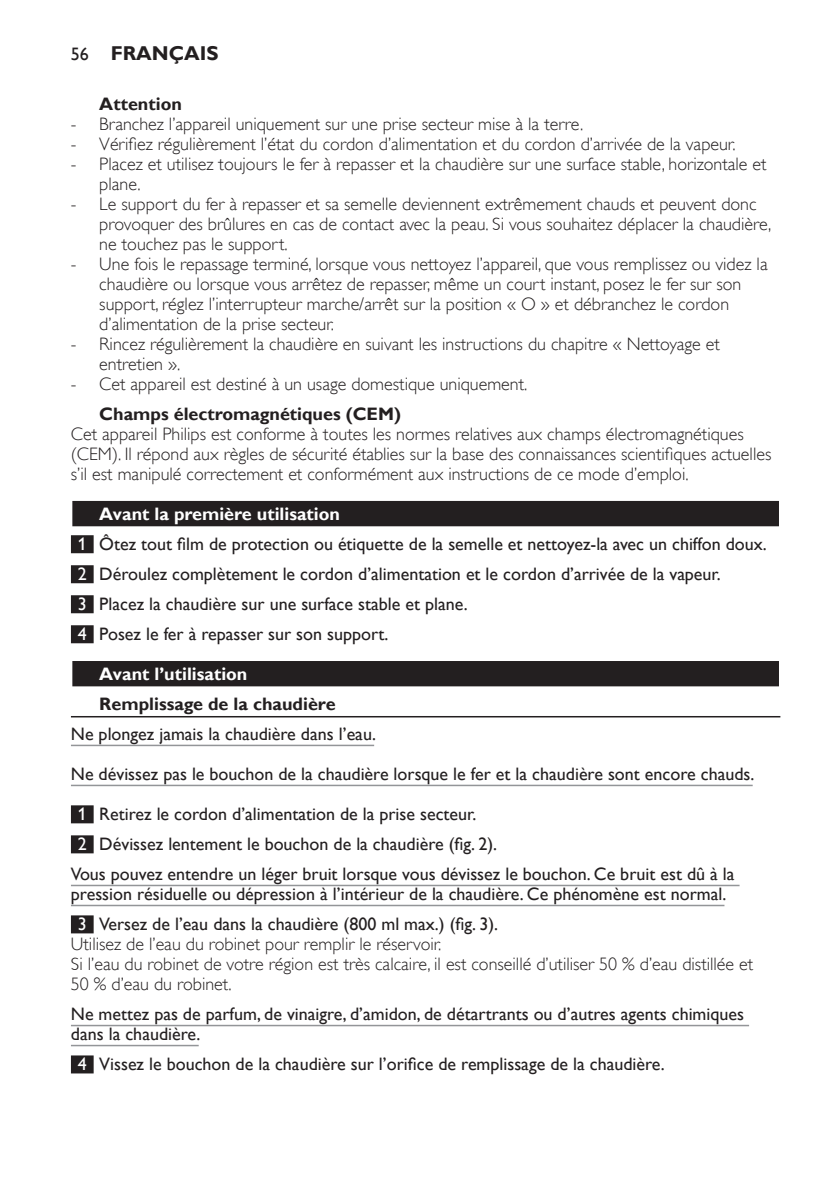
<style>
.page{position:relative;width:840px;height:1191px;background:#fff}
.page>*{position:absolute;margin:0;border:0;box-sizing:border-box;transform-origin:0 0}
.t1{font:700 20px "Gill Sans Alt One WGL";color:#231f20}
.t2{font:18px/20px "Gill Sans Alt One WGL Light";color:#231f20}
.t3{font:18px/30px "Gill Sans Alt One WGL";color:#231f20}
.t4{font:700 18px "Gill Sans Alt One WGL";color:#231f20}
.t5{font:700 18px "Gill Sans Alt One WGL";color:#fff}
.s1{font-weight:400;font-size:18px}
.s2{font-weight:700;color:#fff}
.s3{color:#fff}
</style>
<div class="page">
<div style="left:71px;top:500px;width:709px;height:28px;background:#bcbbbb"></div>
<div style="left:72px;top:501px;width:706px;height:25px;background:#231f20"></div>
<div style="left:71px;top:535px;width:23px;height:18px;background:#231f20"></div>
<div style="left:71px;top:565px;width:23px;height:18px;background:#231f20"></div>
<div style="left:71px;top:595px;width:23px;height:18px;background:#231f20"></div>
<div style="left:71px;top:625px;width:23px;height:18px;background:#231f20"></div>
<div style="left:71px;top:660px;width:709px;height:28px;background:#adabab"></div>
<div style="left:72px;top:661px;width:706px;height:25px;background:#231f20"></div>
<hr style="left:71px;top:716px;width:709px;height:1px;background:#231f20">
<hr style="left:71px;top:744px;width:303px;height:2px;background:#939598">
<hr style="left:71px;top:784px;width:681px;height:2px;background:#939598">
<div style="left:71px;top:805px;width:23px;height:18px;background:#231f20"></div>
<div style="left:71px;top:835px;width:23px;height:18px;background:#231f20"></div>
<hr style="left:71px;top:884px;width:668px;height:2px;background:#939598">
<hr style="left:71px;top:904px;width:653px;height:2px;background:#939598">
<div style="left:71px;top:915px;width:23px;height:18px;background:#231f20"></div>
<hr style="left:71px;top:1024px;width:677px;height:2px;background:#939598">
<hr style="left:71px;top:1044px;width:127px;height:2px;background:#939598">
<div style="left:71px;top:1055px;width:23px;height:18px;background:#231f20"></div>
<p class="t1" style="left:71px;top:40px;width:139px"><span class="s1">56</span> Français</p>
<p class="t4" style="left:99px;top:92px;width:84px">Attention</p>
<p class="t2" style="left:71px;top:114px;width:513px">- Branchez l’appareil uniquement sur une prise secteur mise à la terre.</p>
<p class="t2" style="left:71px;top:134px;width:665px">- Vérifiez régulièrement l’état du cordon d’alimentation et du cordon d’arrivée de la vapeur.</p>
<p class="t2" style="left:99px;top:154px;width:668px;text-indent:-28px">- Placez et utilisez toujours le fer à repasser et la chaudière sur une surface stable, horizontale et plane.</p>
<p class="t2" style="left:99px;top:194px;width:673px;text-indent:-28px">- Le support du fer à repasser et sa semelle deviennent extrêmement chauds et peuvent donc provoquer des brûlures en cas de contact avec la peau. Si vous souhaitez déplacer la chaudière, ne touchez pas le support.</p>
<p class="t2" style="left:99px;top:254px;width:669px;text-indent:-28px">- Une fois le repassage terminé, lorsque vous nettoyez l’appareil, que vous remplissez ou videz la chaudière ou lorsque vous arrêtez de repasser, même un court instant, posez le fer sur son support, réglez l’interrupteur marche/arrêt sur la position « O » et débranchez le cordon d’alimentation de la prise secteur.</p>
<p class="t2" style="left:99px;top:334px;width:621px;text-indent:-28px">- Rincez régulièrement la chaudière en suivant les instructions du chapitre « Nettoyage et entretien ».</p>
<p class="t2" style="left:71px;top:374px;width:457px">- Cet appareil est destiné à un usage domestique uniquement.</p>
<p class="t4" style="left:99px;top:402px;width:303px">Champs électromagnétiques (CEM)</p>
<p class="t2" style="left:71px;top:424px;width:701px">Cet appareil Philips est conforme à toutes les normes relatives aux champs électromagnétiques (CEM). Il répond aux règles de sécurité établies sur la base des connaissances scientifiques actuelles s’il est manipulé correctement et conformément aux instructions de ce mode d’emploi.</p>
<p class="t3" style="left:78px;top:499px;width:690px;text-indent:22px"><span class="s2">Avant la première utilisation<br></span><span class="s3">1</span> Ôtez tout film de protection ou étiquette de la semelle et nettoyez-la avec un chiffon doux.<br><span class="s3">2</span> Déroulez complètement le cordon d’alimentation et le cordon d’arrivée de la vapeur.<br><span class="s3">3</span> Placez la chaudière sur une surface stable et plane.<br><span class="s3">4</span> Posez le fer à repasser sur son support.</p>
<p class="t5" style="left:99px;top:662px;width:149px">Avant l’utilisation</p>
<p class="t4" style="left:99px;top:692px;width:238px">Remplissage de la chaudière</p>
<p class="t3" style="left:71px;top:719px;width:306px">Ne plongez jamais la chaudière dans l’eau.</p>
<p class="t3" style="left:71px;top:759px;width:684px">Ne dévissez pas le bouchon de la chaudière lorsque le fer et la chaudière sont encore chauds.</p>
<p class="t3" style="left:78px;top:799px;width:400px"><span class="s3">1</span> Retirez le cordon d’alimentation de la prise secteur.</p>
<p class="t3" style="left:78px;top:829px;width:420px"><span class="s3">2</span> Dévissez lentement le bouchon de la chaudière (fig. 2).</p>
<p class="t3" style="left:71px;top:859px;width:664px">Vous pouvez entendre un léger bruit lorsque vous dévissez le bouchon. Ce bruit est dû à la</p>
<p class="t3" style="left:78px;top:879px;width:649px;text-indent:-7px">pression résiduelle ou dépression à l’intérieur de la chaudière. Ce phénomène est normal.<br><span class="s3">3</span> Versez de l’eau dans la chaudière (800 ml max.) (fig. 3).</p>
<p class="t2" style="left:71px;top:934px;width:683px">Utilisez de l’eau du robinet pour remplir le réservoir.<br>Si l’eau du robinet de votre région est très calcaire, il est conseillé d’utiliser 50 % d’eau distillée et<br>50 % d’eau du robinet.</p>
<p class="t3" style="left:71px;top:1004px;width:674px;line-height:20px">Ne mettez pas de parfum, de vinaigre, d’amidon, de détartrants ou d’autres agents chimiques dans la chaudière.</p>
<p class="t3" style="left:78px;top:1049px;width:588px"><span class="s3">4</span> Vissez le bouchon de la chaudière sur l’orifice de remplissage de la chaudière.</p>
</div>
